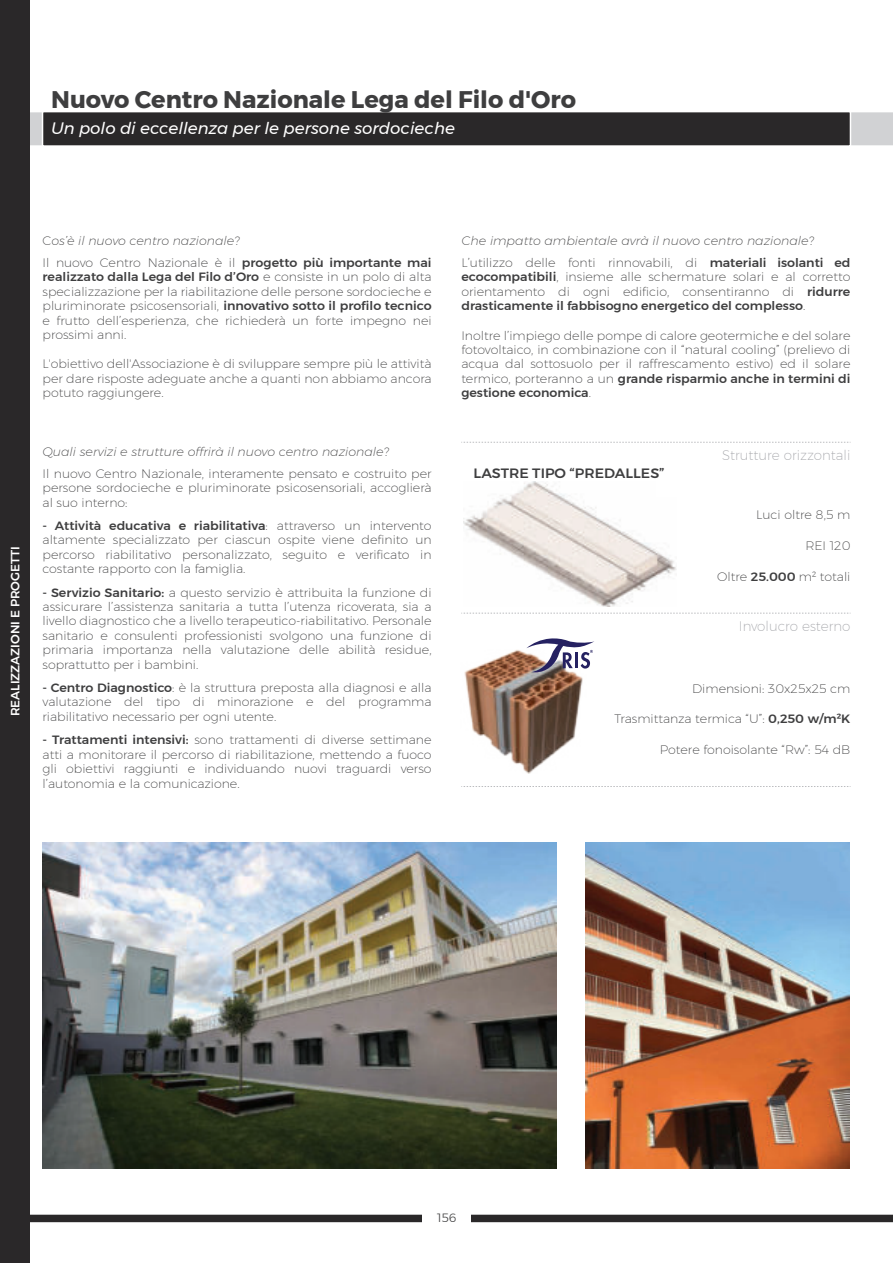
<style>
.page{position:relative;width:893px;height:1263px;background:#fff}
.page>*{position:absolute;margin:0;border:0;box-sizing:border-box;transform-origin:0 0}
.t1{font:700 24px "Montserrat";color:#3e3e3f}
.t2{font:italic 16.5px "Montserrat";color:#fff}
.t3{font:200 13.5px "Montserrat";color:#a8a9ad}
.t4{font:500 13.5px "Montserrat";color:#3e3e3f;scale:1.05 1}
.t5{font:200 12px/14.4px "Montserrat";color:#3e3e3f;text-align:justify;scale:1.05 1}
.t6{font:italic 200 12px/21.9px "Montserrat";color:#3e3e3f;scale:1.05 1}
.t7{font:500 12px "Montserrat";color:#fff}
.t8{font:300 12px "Montserrat";color:#3e3e3f}
.s1{font-style:normal}
.s2{font-weight:500;font-style:normal}
.s3{font-weight:500}
</style>
<div class="page">
<img style="left:585px;top:842px;width:264px;height:327px">
<img style="left:43px;top:842px;width:513px;height:327px">
<div style="left:0;top:1215px;width:893px;height:7px;background:#2a2829"></div>
<div style="left:423px;top:1209px;width:48px;height:19px;background:#fff"></div>
<svg style="left:30px;top:112px;width:863px;height:34px;background:#d4d5d7"></svg>
<div style="left:43px;top:112px;width:807px;height:34px;background:#2a2829"></div>
<div style="left:0;top:0;width:30px;height:1263px;background:#2a2829"></div>
<svg style="left:461px;top:613px;width:390px;height:1px"></svg>
<svg style="left:461px;top:786px;width:390px;height:1px"></svg>
<svg style="left:461px;top:442px;width:390px;height:1px"></svg>
<img style="left:464px;top:650px;width:119px;height:124px">
<img style="left:464px;top:482px;width:212px;height:124px">
<div style="left:656px;top:478px;width:49px;height:19px;background:#fff"></div>
<svg style="left:526px;top:638px;width:68px;height:34px"></svg>
<h1 class="t1" style="left:51px;top:89px;width:527px">Nuovo Centro Nazionale Lega del Filo d'Oro</h1>
<h2 class="t2" style="left:51px;top:122px;width:405px">Un polo di eccellenza per le persone sordocieche</h2>
<p class="t7" style="left:10px;top:716px;width:171px;rotate:-90deg">REALIZZAZIONI E PROGETTI</p>
<p class="t6" style="left:43px;top:231px;width:372px"><span class="s1">C</span>os’è il nuovo centro nazionale?<br><span class="s1">Il nuovo Centro Nazionale è il</span> <span class="s2">progetto più importante mai</span></p>
<p class="t5" style="left:43px;top:271px;width:372px"><span class="s3">realizzato dalla Lega del Filo d’Oro</span> e consiste in un polo di alta specializzazione per la riabilitazione delle persone sordocieche e pluriminorate psicosensoriali, <span class="s3">innovativo sotto il profilo tecnico </span>e frutto dell’esperienza, che richiederà un forte impegno nei prossimi anni.</p>
<p class="t5" style="left:43px;top:358px;width:372px">L'obiettivo dell'Associazione è di sviluppare sempre più le attività per dare risposte adeguate anche a quanti non abbiamo ancora potuto raggiungere.</p>
<p class="t6" style="left:43px;top:442px;width:331px">Quali servizi e strutture offrirà il nuovo centro nazionale?</p>
<p class="t5" style="left:43px;top:467px;width:372px">Il nuovo Centro Nazionale, interamente pensato e costruito per persone sordocieche e pluriminorate psicosensoriali, accoglierà al suo interno:</p>
<p class="t5" style="left:43px;top:519px;width:372px"><span class="s3">- Attività educativa e riabilitativa</span>: attraverso un intervento altamente specializzato per ciascun ospite viene definito un percorso riabilitativo personalizzato, seguito e verificato in costante rapporto con la famiglia.</p>
<p class="t5" style="left:43px;top:586px;width:372px"><span class="s3">- Servizio Sanitario:</span> a questo servizio è attribuita la funzione di assicurare l’assistenza sanitaria a tutta l’utenza ricoverata, sia a livello diagnostico che a livello terapeutico-riabilitativo. Personale sanitario e consulenti professionisti svolgono una funzione di primaria importanza nella valutazione delle abilità residue, soprattutto per i bambini.</p>
<p class="t5" style="left:43px;top:681px;width:372px"><span class="s3">- Centro Diagnostico</span>: è la struttura preposta alla diagnosi e alla valutazione del tipo di minorazione e del programma riabilitativo necessario per ogni utente.</p>
<p class="t5" style="left:43px;top:734px;width:372px"><span class="s3">- Trattamenti intensivi:</span> sono trattamenti di diverse settimane atti a monitorare il percorso di riabilitazione, mettendo a fuoco gli obiettivi raggiunti e individuando nuovi traguardi verso l’autonomia e la comunicazione.</p>
<p class="t6" style="left:461px;top:231px;width:372px">Che impatto ambientale avrà il nuovo centro nazionale?<br><span class="s1">L’utilizzo delle fonti rinnovabili, di</span> <span class="s2">materiali isolanti ed</span></p>
<p class="t5" style="left:461px;top:271px;width:372px"><span class="s3">ecocompatibili</span>, insieme alle schermature solari e al corretto orientamento di ogni edificio, consentiranno di <span class="s3">ridurre drasticamente il fabbisogno energetico del complesso</span>.</p>
<p class="t5" style="left:461px;top:329px;width:372px">Inoltre l’impiego delle pompe di calore geotermiche e del solare fotovoltaico, in combinazione con il “natural cooling” (prelievo di acqua dal sottosuolo per il raffrescamento estivo) ed il solare termico, porteranno a un <span class="s3">grande risparmio anche in termini di gestione economica</span>.</p>
<p class="t4" style="left:474px;top:467px;width:184px">LASTRE TIPO “PREDALLES”</p>
<p class="t3" style="left:722px;top:450px;width:130px">Strutture orizzontali</p>
<p class="t5" style="left:756px;top:509px;width:91px">Luci oltre 8,5 m</p>
<p class="t5" style="left:805px;top:539px;width:44px">REI 120</p>
<p class="t5" style="left:717px;top:570px;width:129px">Oltre <span class="s3">25.000</span> m² totali</p>
<p class="t3" style="left:739px;top:620px;width:113px">Involucro esterno</p>
<p class="t5" style="left:692px;top:682px;width:152px">Dimensioni: 30x25x25 cm</p>
<p class="t5" style="left:615px;top:713px;width:226px">Trasmittanza termica “U”: <span class="s3">0,250 w/m²K</span></p>
<p class="t5" style="left:660px;top:743px;width:183px">Potere fonoisolante “Rw”: 54 dB</p>
<p class="t8" style="left:437px;top:1211px;width:21px">156</p>
</div>
